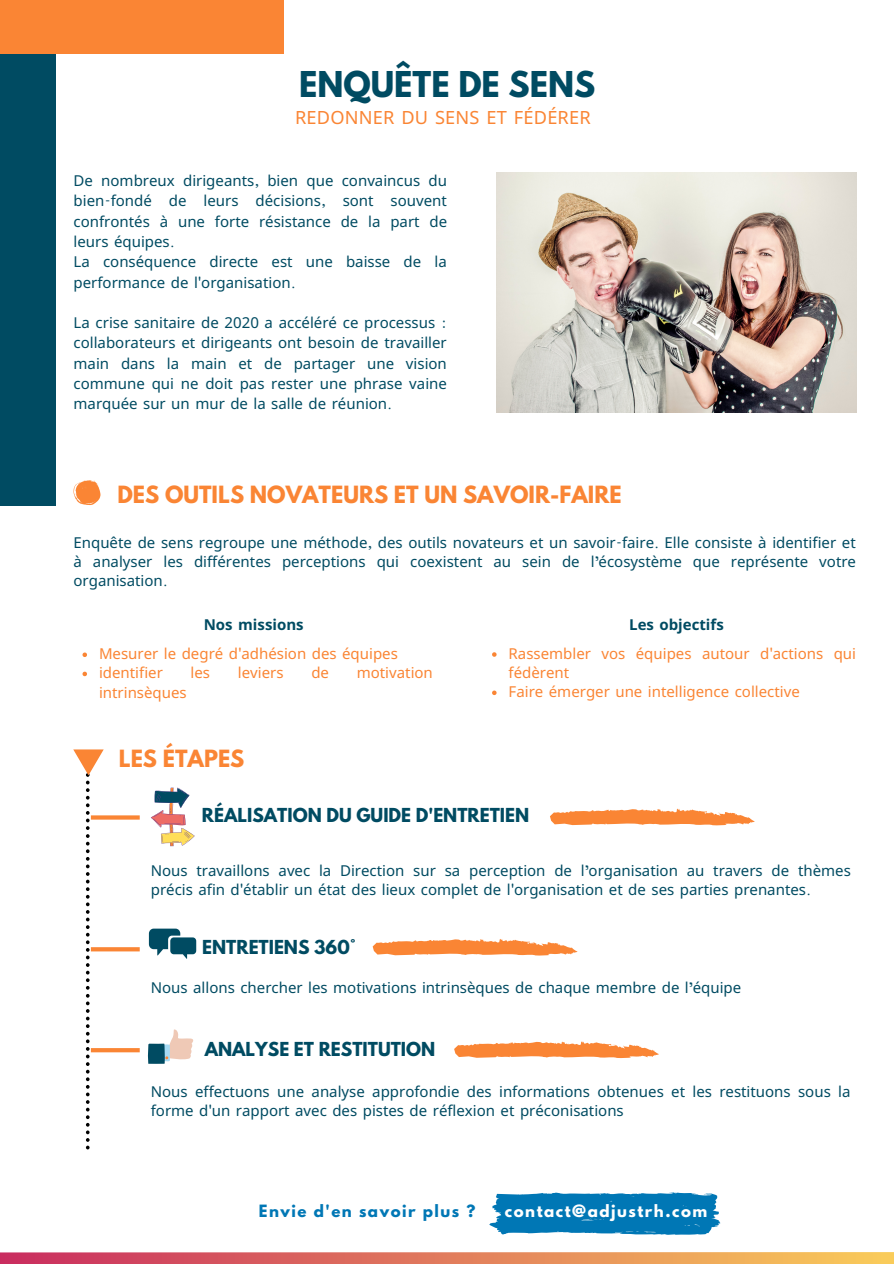
<style>
.page{position:relative;width:894px;height:1264px;background:#fff}
.page>*{position:absolute;margin:0;border:0;box-sizing:border-box;transform-origin:0 0}
.t1{font:700 31.5px "League Spartan";color:#004b62}
.t2{font:700 21px "League Spartan";color:#fa8534}
.t3{font:18.15px "Noto Sans";letter-spacing:.01em;color:#fa8534}
.t4{font:700 17.1px "League Spartan";color:#004b62}
.t5{font:15px/20.2px "Noto Sans";color:#004b62;text-align:justify}
.t6{font:15px/19.2px "Noto Sans";color:#fa8534}
.t7{font:700 15px "Noto Sans";color:#004b62}
.t8{font:700 15px "League Spartan";letter-spacing:.1em;color:#0077b5}
.t9{font:700 15px "League Spartan";letter-spacing:.1em;color:#fff}
.s1{font-family:"Ekushey Ananta"}
</style>
<div class="page">
<svg style="left:0;top:1252px;width:893px;height:11px;background:#e17f60"></svg>
<div style="left:0;top:53px;width:56px;height:452px;background:#004b62"></div>
<div style="left:0;top:0;width:283px;height:54px;background:#fa8534"></div>
<svg style="left:489px;top:1192px;width:231px;height:42px;background:#1b85bc"></svg>
<svg style="left:73px;top:480px;width:27px;height:25px"></svg>
<img style="left:496px;top:173px;width:360px;height:240px">
<svg style="left:550px;top:808px;width:204px;height:17px"></svg>
<svg style="left:151px;top:787px;width:44px;height:59px"></svg>
<svg style="left:372px;top:939px;width:205px;height:17px"></svg>
<svg style="left:149px;top:928px;width:47px;height:30px"></svg>
<svg style="left:73px;top:749px;width:67px;height:400px"></svg>
<svg style="left:454px;top:1041px;width:205px;height:17px"></svg>
<svg style="left:147px;top:1029px;width:47px;height:34px"></svg>
<svg style="left:82px;top:652px;width:5px;height:5px"></svg>
<svg style="left:82px;top:671px;width:5px;height:5px"></svg>
<svg style="left:492px;top:652px;width:4px;height:4px"></svg>
<svg style="left:492px;top:690px;width:4px;height:5px"></svg>
<p class="t1" style="left:299px;top:69px;width:297px">ENQUÊTE DE SENS</p>
<p class="t3" style="left:295px;top:104px;width:297px">REDONNER DU SENS ET FÉDÉRER</p>
<p class="t5" style="left:74px;top:170px;width:375px">De nombreux dirigeants<span class="s1">,</span> bien que convaincus du bien<span class="s1">-</span>fondé de leurs décisions<span class="s1">,</span> sont souvent confrontés à une forte résistance de la part de leurs équipes<span class="s1">.</span></p>
<p class="t5" style="left:74px;top:251px;width:374px">La conséquence directe est une baisse de la performance de l<span class="s1">'</span>organisation<span class="s1">.</span></p>
<p class="t5" style="left:74px;top:312px;width:375px">La crise sanitaire de 2020 a accéléré ce processus <span class="s1">: </span>collaborateurs et dirigeants ont besoin de travailler main dans la main et de partager une vision commune qui ne doit pas rester une phrase vaine marquée sur un mur de la salle de réunion<span class="s1">.</span></p>
<p class="t2" style="left:117px;top:484px;width:505px">DES OUTILS NOVATEURS ET UN SAVOIR-FAIRE</p>
<p class="t5" style="left:73px;top:532px;width:783px;line-height:19.2px">Enquête de sens regroupe une méthode<span class="s1">,</span> des outils novateurs et un savoir<span class="s1">-</span>faire<span class="s1">.</span> Elle consiste à identifier et à analyser les différentes perceptions qui coexistent au sein de l<span class="s1">’</span>écosystème que représente votre organisation<span class="s1">.</span></p>
<p class="t7" style="left:204px;top:613px;width:101px">Nos missions</p>
<p class="t7" style="left:629px;top:613px;width:96px">Les objectifs</p>
<p class="t6" style="left:508px;top:643px;width:349px">Rassembler vos équipes autour d<span class="s1">'</span>actions qui fédèrent</p>
<p class="t6" style="left:508px;top:682px;width:292px">Faire émerger une intelligence collective</p>
<p class="t6" style="left:99px;top:644px;width:300px">Mesurer le degré d<span class="s1">'</span>adhésion des équipes</p>
<p class="t6" style="left:99px;top:663px;width:65px">identifier</p>
<p class="t6" style="left:190px;top:663px;width:21px">les</p>
<p class="t6" style="left:238px;top:663px;width:47px">leviers</p>
<p class="t6" style="left:311px;top:663px;width:19px">de</p>
<p class="t6" style="left:356px;top:663px;width:78px">motivation</p>
<p class="t6" style="left:99px;top:682px;width:89px">intrinsèques</p>
<p class="t2" style="left:119px;top:748px;width:127px">LES ÉTAPES</p>
<p class="t4" style="left:202px;top:806px;width:329px">RÉALISATION DU GUIDE D'ENTRETIEN</p>
<p class="t5" style="left:151px;top:860px;width:701px;line-height:19.2px">Nous travaillons avec la Direction sur sa perception de l<span class="s1">’</span>organisation au travers de thèmes précis afin d<span class="s1">'</span>établir un état des lieux complet de l<span class="s1">'</span>organisation et de ses parties prenantes<span class="s1">.</span></p>
<p class="t4" style="left:202px;top:938px;width:155px">ENTRETIENS 360°</p>
<p class="t5" style="left:151px;top:977px;width:592px">Nous allons chercher les motivations intrinsèques de chaque membre de l<span class="s1">’</span>équipe</p>
<p class="t4" style="left:205px;top:1040px;width:232px">ANALYSE ET RESTITUTION</p>
<p class="t5" style="left:151px;top:1081px;width:701px;line-height:19.2px">Nous effectuons une analyse approfondie des informations obtenues et les restituons sous la forme d<span class="s1">'</span>un rapport avec des pistes de réflexion et préconisations</p>
<p class="t8" style="left:259px;top:1203px;width:218px">Envie d'en savoir plus ?</p>
<p class="t9" style="left:505px;top:1203px;width:204px">contact@adjustrh.com</p>
</div>
